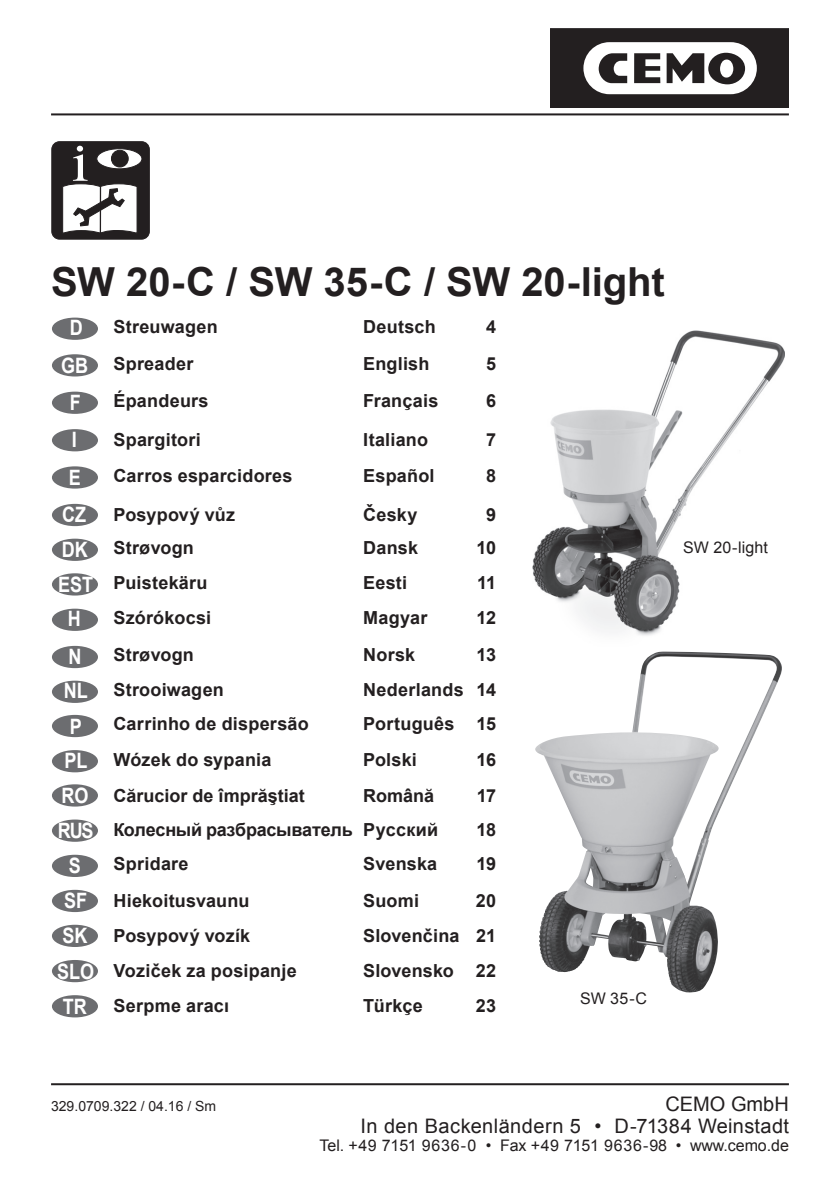
<style>
.page{position:relative;width:840px;height:1191px;background:#fff}
.page>*{position:absolute;margin:0;border:0;box-sizing:border-box;transform-origin:0 0}
.t1{font:700 40px "Arial";letter-spacing:-.005em;color:#231f20}
.t2{font:700 21.2px "Arial";color:#fff;scale:.85 1}
.t3{font:20px/22px "Arial";letter-spacing:.02em;color:#231f20;text-align:right}
.t4{font:700 18px "Arial";letter-spacing:.01em;color:#231f20}
.t5{font:700 18px "Arial";letter-spacing:-.015em;color:#231f20}
.t6{font:16px "Arial";letter-spacing:-.005em;color:#231f20}
.t7{font:14px "Arial";color:#231f20}
.s1{font-size:21.2px;color:#fff}
</style>
<div class="page">
<div style="left:52px;top:995px;width:46px;height:22px;background:#6c6d70;border-radius:50%"></div>
<div style="left:52px;top:960px;width:46px;height:22px;background:#6c6d70;border-radius:50%"></div>
<div style="left:52px;top:924px;width:46px;height:23px;background:#6c6d70;border-radius:50%"></div>
<div style="left:52px;top:889px;width:46px;height:23px;background:#6c6d70;border-radius:50%"></div>
<div style="left:52px;top:854px;width:46px;height:23px;background:#6c6d70;border-radius:50%"></div>
<div style="left:52px;top:819px;width:46px;height:22px;background:#6c6d70;border-radius:50%"></div>
<div style="left:52px;top:784px;width:46px;height:22px;background:#6c6d70;border-radius:50%"></div>
<div style="left:52px;top:750px;width:46px;height:22px;background:#6c6d70;border-radius:50%"></div>
<div style="left:52px;top:715px;width:46px;height:22px;background:#6c6d70;border-radius:50%"></div>
<div style="left:52px;top:680px;width:46px;height:23px;background:#6c6d70;border-radius:50%"></div>
<div style="left:52px;top:646px;width:46px;height:22px;background:#6c6d70;border-radius:50%"></div>
<div style="left:52px;top:608px;width:46px;height:23px;background:#6c6d70;border-radius:50%"></div>
<div style="left:52px;top:573px;width:46px;height:22px;background:#6c6d70;border-radius:50%"></div>
<div style="left:52px;top:538px;width:46px;height:23px;background:#6c6d70;border-radius:50%"></div>
<div style="left:52px;top:504px;width:46px;height:22px;background:#6c6d70;border-radius:50%"></div>
<div style="left:52px;top:466px;width:46px;height:22px;background:#6c6d70;border-radius:50%"></div>
<div style="left:52px;top:429px;width:46px;height:22px;background:#6c6d70;border-radius:50%"></div>
<div style="left:52px;top:391px;width:46px;height:23px;background:#6c6d70;border-radius:50%"></div>
<div style="left:52px;top:354px;width:46px;height:22px;background:#6c6d70;border-radius:50%"></div>
<div style="left:52px;top:317px;width:46px;height:23px;background:#6c6d70;border-radius:50%"></div>
<img style="left:532px;top:331px;width:251px;height:305px">
<div style="left:550px;top:29px;width:238px;height:78px;background:#231f20"></div>
<div style="left:581px;top:41px;width:177px;height:55px;background:#fff;border-radius:28px"></div>
<div style="left:580px;top:39px;width:179px;height:58px;border:3px solid #231f20;border-radius:28px"></div>
<svg style="left:634px;top:53px;width:26px;height:30px"></svg>
<svg style="left:598px;top:53px;width:29px;height:30px"></svg>
<svg style="left:666px;top:53px;width:78px;height:31px"></svg>
<hr style="left:51px;top:113px;width:737px;height:2px;background:#231f20">
<hr style="left:51px;top:1083px;width:737px;height:2px;background:#231f20">
<div style="left:52px;top:142px;width:97px;height:97px;background:#231f20;border-radius:8px"></div>
<div style="left:51px;top:141px;width:99px;height:98px;border:1px solid #231f20;border-radius:8px"></div>
<svg style="left:97px;top:149px;width:45px;height:20px"></svg>
<div style="left:96px;top:148px;width:46px;height:21px;border:1px solid #231f20;border-radius:50%"></div>
<svg style="left:62px;top:146px;width:76px;height:87px"></svg>
<img style="left:535px;top:651px;width:184px;height:341px">
<h1 class="t1" style="left:51px;top:255px;width:614px">SW 20-C / SW 35-C / SW 20-light</h1>
<p class="t2" style="left:70px;top:314px;width:17px">D</p>
<p class="t4" style="left:113px;top:315px;width:106px">Streuwagen</p>
<p class="t4" style="left:363px;top:315px;width:74px">Deutsch</p>
<p class="t4" style="left:485px;top:315px;width:12px">4</p>
<p class="t4" style="left:61px;top:352px;width:134px"><span class="s1">GB</span> Spreader</p>
<p class="t4" style="left:363px;top:352px;width:68px">English</p>
<p class="t4" style="left:485px;top:352px;width:12px">5</p>
<p class="t2" style="left:70px;top:388px;width:14px">F</p>
<p class="t4" style="left:113px;top:388px;width:97px">Épandeurs</p>
<p class="t4" style="left:363px;top:388px;width:77px">Français</p>
<p class="t4" style="left:485px;top:388px;width:12px">6</p>
<p class="t2" style="left:72px;top:426px;width:7px">I</p>
<p class="t4" style="left:113px;top:427px;width:89px">Spargitori</p>
<p class="t4" style="left:363px;top:427px;width:66px">Italiano</p>
<p class="t4" style="left:485px;top:427px;width:12px">7</p>
<p class="t2" style="left:69px;top:463px;width:16px">E</p>
<p class="t4" style="left:113px;top:463px;width:180px">Carros esparcidores</p>
<p class="t4" style="left:363px;top:463px;width:73px">Español</p>
<p class="t4" style="left:485px;top:463px;width:12px">8</p>
<p class="t2" style="left:62px;top:500px;width:30px">CZ</p>
<p class="t4" style="left:113px;top:503px;width:123px">Posypový vůz</p>
<p class="t4" style="left:363px;top:503px;width:56px">Česky</p>
<p class="t4" style="left:485px;top:503px;width:12px">9</p>
<p class="t4" style="left:62px;top:536px;width:134px"><span class="s1">DK</span> Strøvogn</p>
<p class="t4" style="left:363px;top:536px;width:56px">Dansk</p>
<p class="t4" style="left:476px;top:536px;width:21px">10</p>
<p class="t4" style="left:58px;top:570px;width:151px"><span class="s1">EST</span> Puistekäru</p>
<p class="t4" style="left:363px;top:570px;width:45px">Eesti</p>
<p class="t4" style="left:477px;top:570px;width:20px">11</p>
<p class="t2" style="left:68px;top:605px;width:17px">H</p>
<p class="t4" style="left:113px;top:606px;width:99px">Szórókocsi</p>
<p class="t4" style="left:363px;top:606px;width:66px">Magyar</p>
<p class="t4" style="left:476px;top:606px;width:21px">12</p>
<p class="t2" style="left:68px;top:642px;width:17px">N</p>
<p class="t4" style="left:113px;top:643px;width:82px">Strøvogn</p>
<p class="t4" style="left:363px;top:643px;width:53px">Norsk</p>
<p class="t4" style="left:476px;top:643px;width:21px">13</p>
<p class="t4" style="left:64px;top:678px;width:161px"><span class="s1">NL</span> Strooiwagen</p>
<p class="t4" style="left:363px;top:678px;width:134px">Nederlands 14</p>
<p class="t2" style="left:70px;top:712px;width:16px">P</p>
<p class="t4" style="left:113px;top:712px;width:197px">Carrinho de dispersão</p>
<p class="t4" style="left:363px;top:712px;width:134px">Português 15</p>
<p class="t4" style="left:64px;top:747px;width:208px"><span class="s1">PL</span> Wózek do sypania</p>
<p class="t4" style="left:363px;top:747px;width:55px">Polski</p>
<p class="t4" style="left:476px;top:747px;width:21px">16</p>
<p class="t4" style="left:61px;top:783px;width:245px"><span class="s1">RO</span> Cărucior de împrăştiat</p>
<p class="t4" style="left:363px;top:783px;width:73px">Română</p>
<p class="t4" style="left:476px;top:783px;width:21px">17</p>
<p class="t5" style="left:58px;top:818px;width:382px"><span class="s1">RUS</span> Колесный разбрасыватель Русский</p>
<p class="t4" style="left:476px;top:818px;width:21px">18</p>
<p class="t2" style="left:69px;top:851px;width:16px">S</p>
<p class="t4" style="left:113px;top:852px;width:76px">Spridare</p>
<p class="t4" style="left:363px;top:852px;width:75px">Svenska</p>
<p class="t4" style="left:476px;top:852px;width:21px">19</p>
<p class="t4" style="left:64px;top:888px;width:187px"><span class="s1">SF</span> Hiekoitusvaunu</p>
<p class="t4" style="left:363px;top:888px;width:57px">Suomi</p>
<p class="t4" style="left:475px;top:888px;width:22px">20</p>
<p class="t4" style="left:62px;top:923px;width:189px"><span class="s1">SK</span> Posypový vozík</p>
<p class="t4" style="left:363px;top:923px;width:134px">Slovenčina 21</p>
<p class="t4" style="left:57px;top:958px;width:241px"><span class="s1">SLO</span> Voziček za posipanje</p>
<p class="t4" style="left:363px;top:958px;width:134px">Slovensko 22</p>
<p class="t4" style="left:63px;top:994px;width:168px"><span class="s1">TR</span> Serpme aracı</p>
<p class="t4" style="left:363px;top:994px;width:61px">Türkçe</p>
<p class="t4" style="left:475px;top:994px;width:22px">23</p>
<p class="t6" style="left:682px;top:537px;width:86px">SW 20-light</p>
<p class="t6" style="left:579px;top:987px;width:68px">SW 35-C</p>
<p class="t7" style="left:51px;top:1096px;width:167px">329.0709.322 / 04.16 / Sm</p>
<p class="t3" style="left:360px;top:1093px;width:429px">CEMO GmbH<br>In den Backenländern 5 • D-71384 Weinstadt</p>
<p class="t6" style="left:319px;top:1134px;width:470px">Tel. +49 7151 9636-0 • Fax +49 7151 9636-98 • www.cemo.de</p>
</div>
